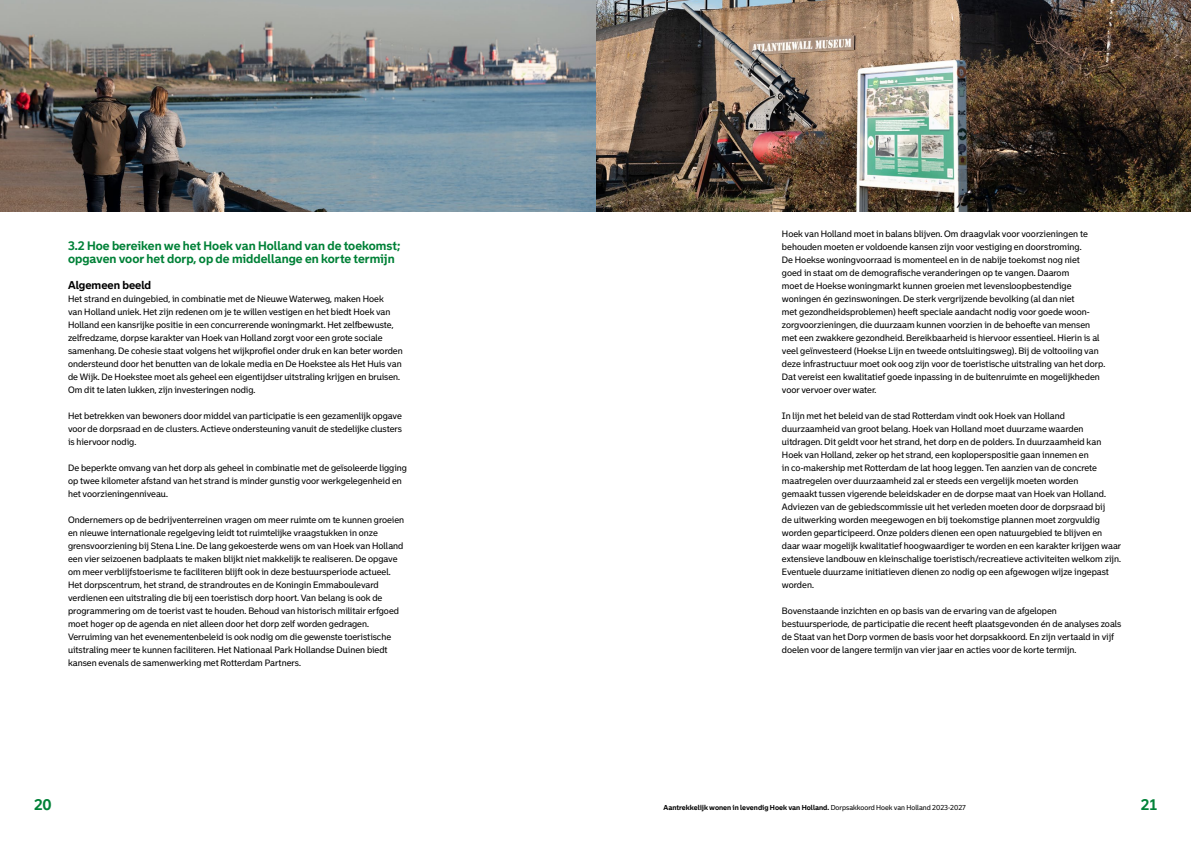
<style>
.page{position:relative;width:1191px;height:842px;background:#fff}
.page>*{position:absolute;margin:0;border:0;box-sizing:border-box;transform-origin:0 0}
.t1{font:700 15px "Bolder";color:#008137}
.Deelhoofdstuk_tekst{font:700 12px/13px "Bolder";color:#008137}
.Rotterdam_Subtitel_b{font:700 11px "Bolder";color:#000}
.Rotterdam_Platte_tek{font:9px/13px "Bolder";color:#000}
.t2{font:700 7px "Bolder";color:#000}
.s1{font-weight:400}
</style>
<div class="page">
<img style="left:0;top:0;width:1191px;height:211px">
<p class="Deelhoofdstuk_tekst" style="left:68px;top:239px;width:334px">3.2 Hoe bereiken we het Hoek van Holland van de toekomst; opgaven voor het dorp, op de middellange en korte termijn</p>
<p class="Rotterdam_Subtitel_b" style="left:68px;top:278px;width:85px">Algemeen beeld</p>
<p class="Rotterdam_Platte_tek" style="left:68px;top:292px;width:336px">Het strand en duingebied, in combinatie met de Nieuwe Waterweg, maken Hoek<br>van Holland uniek. Het zijn redenen om je te willen vestigen en het biedt Hoek van Holland een kansrijke positie in een concurrerende woningmarkt. Het zelfbewuste, zelfredzame, dorpse karakter van Hoek van Holland zorgt voor een grote sociale samenhang. De cohesie staat volgens het wijkprofiel onder druk en kan beter worden ondersteund door het benutten van de lokale media en De Hoekstee als Het Huis van de Wijk. De Hoekstee moet als geheel een eigentijdser uitstraling krijgen en bruisen.<br>Om dit te laten lukken, zijn investeringen nodig.</p>
<p class="Rotterdam_Platte_tek" style="left:68px;top:409px;width:335px;text-align:justify">Het betrekken van bewoners door middel van participatie is een gezamenlijk opgave voor de dorpsraad en de clusters. Actieve ondersteuning vanuit de stedelijke clusters is hiervoor nodig.</p>
<p class="Rotterdam_Platte_tek" style="left:68px;top:461px;width:340px">De beperkte omvang van het dorp als geheel in combinatie met de geïsoleerde ligging op twee kilometer afstand van het strand is minder gunstig voor werkgelegenheid en het voorzieningenniveau.</p>
<p class="Rotterdam_Platte_tek" style="left:68px;top:513px;width:338px">Ondernemers op de bedrijventerreinen vragen om meer ruimte om te kunnen groeien en nieuwe internationale regelgeving leidt tot ruimtelijke vraagstukken in onze grensvoorziening bij Stena Line. De lang gekoesterde wens om van Hoek van Holland een vier seizoenen badplaats te maken blijkt niet makkelijk te realiseren. De opgave om meer verblijfstoerisme te faciliteren blijft ook in deze bestuursperiode actueel.<br>Het dorpscentrum, het strand, de strandroutes en de Koningin Emmaboulevard verdienen een uitstraling die bij een toeristisch dorp hoort. Van belang is ook de programmering om de toerist vast te houden. Behoud van historisch militair erfgoed moet hoger op de agenda en niet alleen door het dorp zelf worden gedragen.<br>Verruiming van het evenementenbeleid is ook nodig om die gewenste toeristische uitstraling meer te kunnen faciliteren. Het Nationaal Park Hollandse Duinen biedt kansen evenals de samenwerking met Rotterdam Partners.</p>
<p class="Rotterdam_Platte_tek" style="left:782px;top:227px;width:325px">Hoek van Holland moet in balans blijven. Om draagvlak voor voorzieningen te behouden moeten er voldoende kansen zijn voor vestiging en doorstroming.<br>De Hoekse woningvoorraad is momenteel en in de nabije toekomst nog niet<br>goed in staat om de demografische veranderingen op te vangen. Daarom<br>moet de Hoekse woningmarkt kunnen groeien met levensloopbestendige woningen én gezinswoningen. De sterk vergrijzende bevolking (al dan niet<br>met gezondheidsproblemen) heeft speciale aandacht nodig voor goede woon&shy;zorgvoorzieningen, die duurzaam kunnen voorzien in de behoefte van mensen met een zwakkere gezondheid. Bereikbaarheid is hiervoor essentieel. Hierin is al veel geïnvesteerd (Hoekse Lijn en tweede ontsluitingsweg). Bij de voltooiing van deze infrastructuur moet ook oog zijn voor de toeristische uitstraling van het dorp.<br>Dat vereist een kwalitatief goede inpassing in de buitenruimte en mogelijkheden voor vervoer over water.</p>
<p class="Rotterdam_Platte_tek" style="left:782px;top:409px;width:341px">In lijn met het beleid van de stad Rotterdam vindt ook Hoek van Holland duurzaamheid van groot belang. Hoek van Holland moet duurzame waarden uitdragen. Dit geldt voor het strand, het dorp en de polders. In duurzaamheid kan Hoek van Holland, zeker op het strand, een koploperspositie gaan innemen en<br>in co-makership met Rotterdam de lat hoog leggen. Ten aanzien van de concrete maatregelen over duurzaamheid zal er steeds een vergelijk moeten worden<br>gemaakt tussen vigerende beleidskader en de dorpse maat van Hoek van Holland.<br>Adviezen van de gebiedscommissie uit het verleden moeten door de dorpsraad bij<br>de uitwerking worden meegewogen en bij toekomstige plannen moet zorgvuldig worden geparticipeerd. Onze polders dienen een open natuurgebied te blijven en daar waar mogelijk kwalitatief hoogwaardiger te worden en een karakter krijgen waar extensieve landbouw en kleinschalige toeristisch/recreatieve activiteiten welkom zijn.<br>Eventuele duurzame initiatieven dienen zo nodig op een afgewogen wijze ingepast worden.</p>
<p class="Rotterdam_Platte_tek" style="left:782px;top:604px;width:341px">Bovenstaande inzichten en op basis van de ervaring van de afgelopen bestuursperiode, de participatie die recent heeft plaatsgevonden én de analyses zoals de Staat van het Dorp vormen de basis voor het dorpsakkoord. En zijn vertaald in vijf doelen voor de langere termijn van vier jaar en acties voor de korte termijn.</p>
<h1 class="t1" style="left:34px;top:796px;width:19px">20</h1>
<p class="t2" style="left:663px;top:803px;width:304px">Aantrekkelijk wonen in levendig Hoek van Holland. <span class="s1">Dorpsakkoord Hoek van Holland 2023-2027</span></p>
<h1 class="t1" style="left:1140px;top:796px;width:18px">21</h1>
</div>
